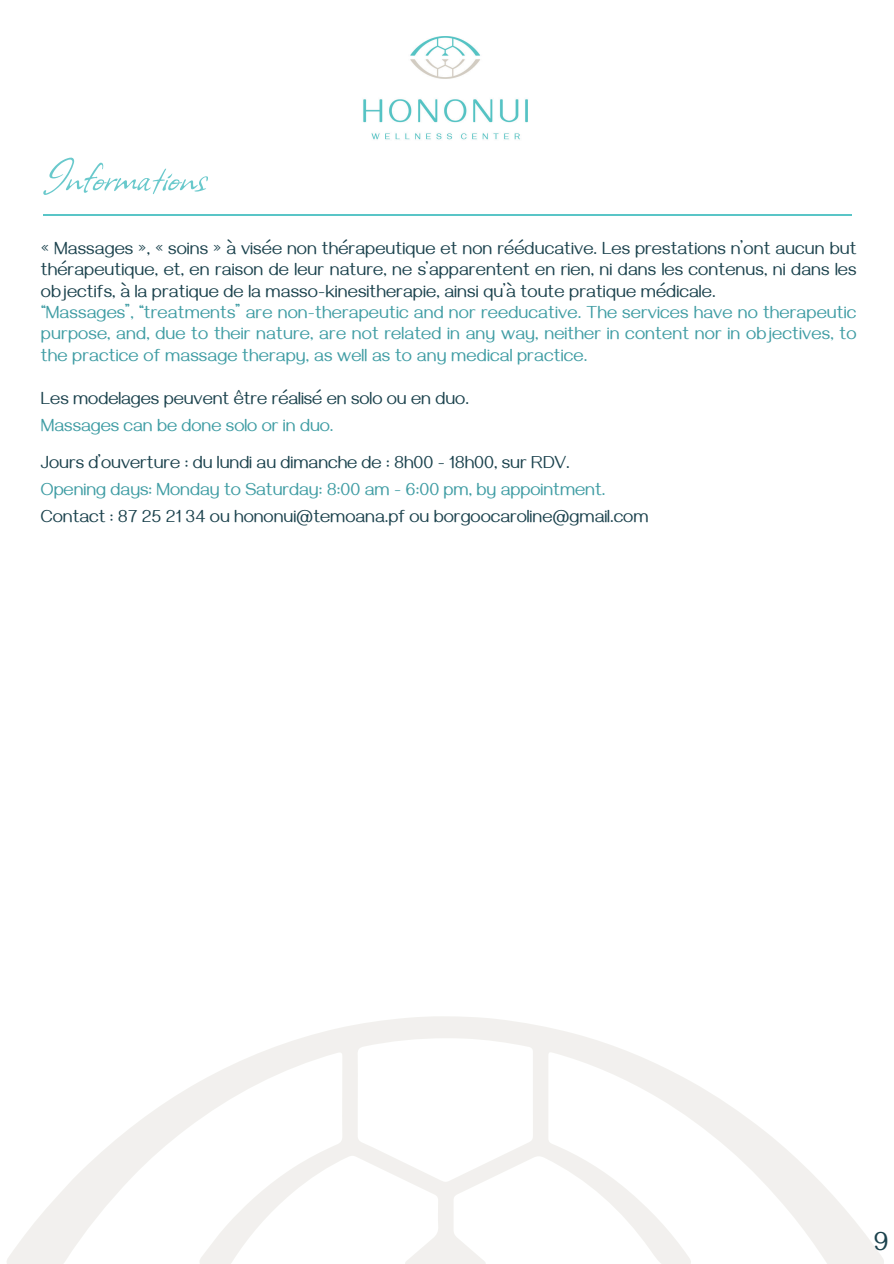
<style>
.page{position:relative;width:894px;height:1264px;background:#fff}
.page>*{position:absolute;margin:0;border:0;box-sizing:border-box;transform-origin:0 0}
.t1{font:51px "Allison";color:#69c9cc}
.t2{font:27px "Gayathri";color:#1b424d}
.t3{font:18px/21.3px "Gayathri";color:#1b424d;text-align:justify}
.t4{font:18px/21.3px "Gayathri";color:#409da4;text-align:justify}
</style>
<div class="page">
<img style="left:363px;top:36px;width:165px;height:104px">
<hr style="left:43px;top:214px;width:808px;height:1px;background:#59c5c7">
<svg style="left:7px;top:1016px;width:876px;height:247px"></svg>
<p class="t1" style="left:43px;top:144px;width:165px">Informations</p>
<h1 class="t3" style="left:41px;top:241px;width:816px">« Massages », « soins » à visée non thérapeutique et non rééducative. Les prestations n’ont aucun but thérapeutique, et, en raison de leur nature, ne s’apparentent en rien, ni dans les contenus, ni dans les objectifs, à la pratique de la masso-kinesitherapie, ainsi qu’à toute pratique médicale.</h1>
<p class="t4" style="left:41px;top:305px;width:816px">“Massages”, “treatments” are non-therapeutic and nor reeducative. The services have no therapeutic purpose, and, due to their nature, are not related in any way, neither in content nor in objectives, to the practice of massage therapy, as well as to any medical practice.</p>
<p class="t3" style="left:41px;top:391px;width:429px">Les modelages peuvent être réalisé en solo ou en duo.</p>
<p class="t4" style="left:41px;top:418px;width:294px">Massages can be done solo or in duo.</p>
<p class="t3" style="left:41px;top:455px;width:530px">Jours d’ouverture : du lundi au dimanche de : 8h00 - 18h00, sur RDV.</p>
<p class="t4" style="left:41px;top:482px;width:566px">Opening days: Monday to Saturday: 8:00 am - 6:00 pm, by appointment.</p>
<p class="t3" style="left:41px;top:509px;width:609px">Contact : 87 25 21 34 ou hononui@temoana.pf ou borgoocaroline@gmail.com</p>
<p class="t2" style="left:873px;top:1230px;width:17px">9</p>
</div>
